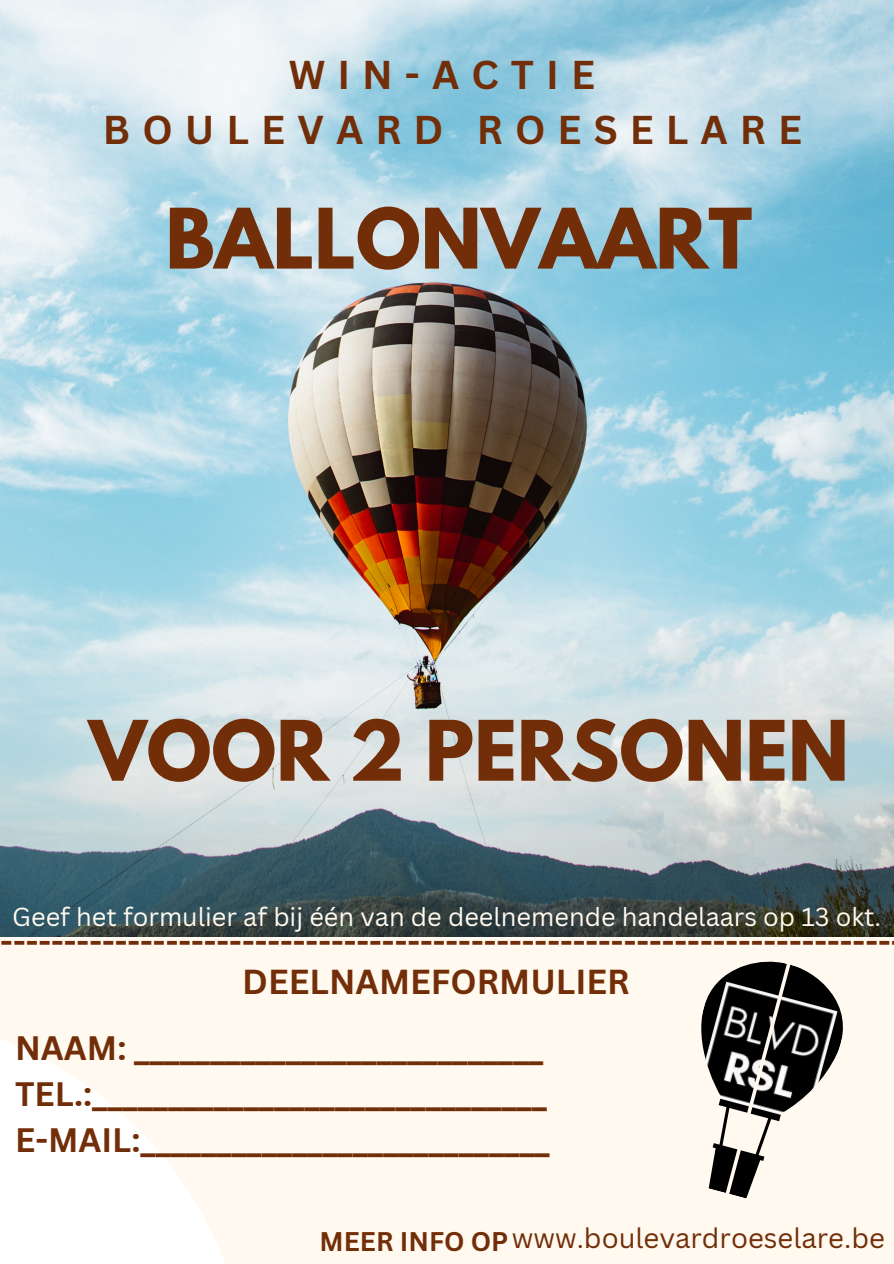
<style>
.page{position:relative;width:894px;height:1264px;background:#fff}
.page>*{position:absolute;margin:0;border:0;box-sizing:border-box;transform-origin:0 0}
.t1{font:700 73.8px "League Spartan";color:#722e08}
.t2{font:700 39.15px/54.8px "Canva Sans";letter-spacing:.31em;color:#722e08;text-align:center}
.t3{font:700 33.75px "Canva Sans";color:#722e08}
.t4{font:700 33px/46.2px "Canva Sans";color:#722e08}
.t5{font:27.45px "Canva Sans";color:#722e08}
.t6{font:700 26.25px "Canva Sans";color:#722e08}
.t7{font:25.35px "Canva Sans";color:#fff9ef}
</style>
<div class="page">
<div style="left:0;top:0;width:893px;height:1263px;background:#fff9ef"></div>
<div style="left:0;top:1013px;width:251px;height:250px;background:linear-gradient(to right,#fff,#fff9ef)"></div>
<img style="left:0;top:0;width:893px;height:936px">
<img style="left:701px;top:961px;width:142px;height:237px">
<p class="t2" style="left:103px;top:47px;width:700px">WIN-ACTIE<br>BOULEVARD ROESELARE</p>
<h3 class="t1" style="left:165px;top:202px;width:588px">BALLONVAART</h3>
<h3 class="t1" style="left:89px;top:714px;width:761px">VOOR 2 PERSONEN</h3>
<h4 class="t7" style="left:12px;top:899px;width:870px">Geef het formulier af bij één van de deelnemende handelaars op 13 okt.</h4>
<p class="t4" style="left:0;top:918px;width:891px">----------------------------------------------------------------------</p>
<p class="t3" style="left:242px;top:958px;width:389px">DEELNAMEFORMULIER</p>
<p class="t4" style="left:15px;top:1023px;width:536px">NAAM: ___________________________<br>TEL.:______________________________<br>E-MAIL:___________________________</p>
<h1 class="t6" style="left:319px;top:1223px;width:190px">MEER INFO OP</h1>
<h1 class="t5" style="left:511px;top:1218px;width:374px">www.boulevardroeselare.be</h1>
</div>
